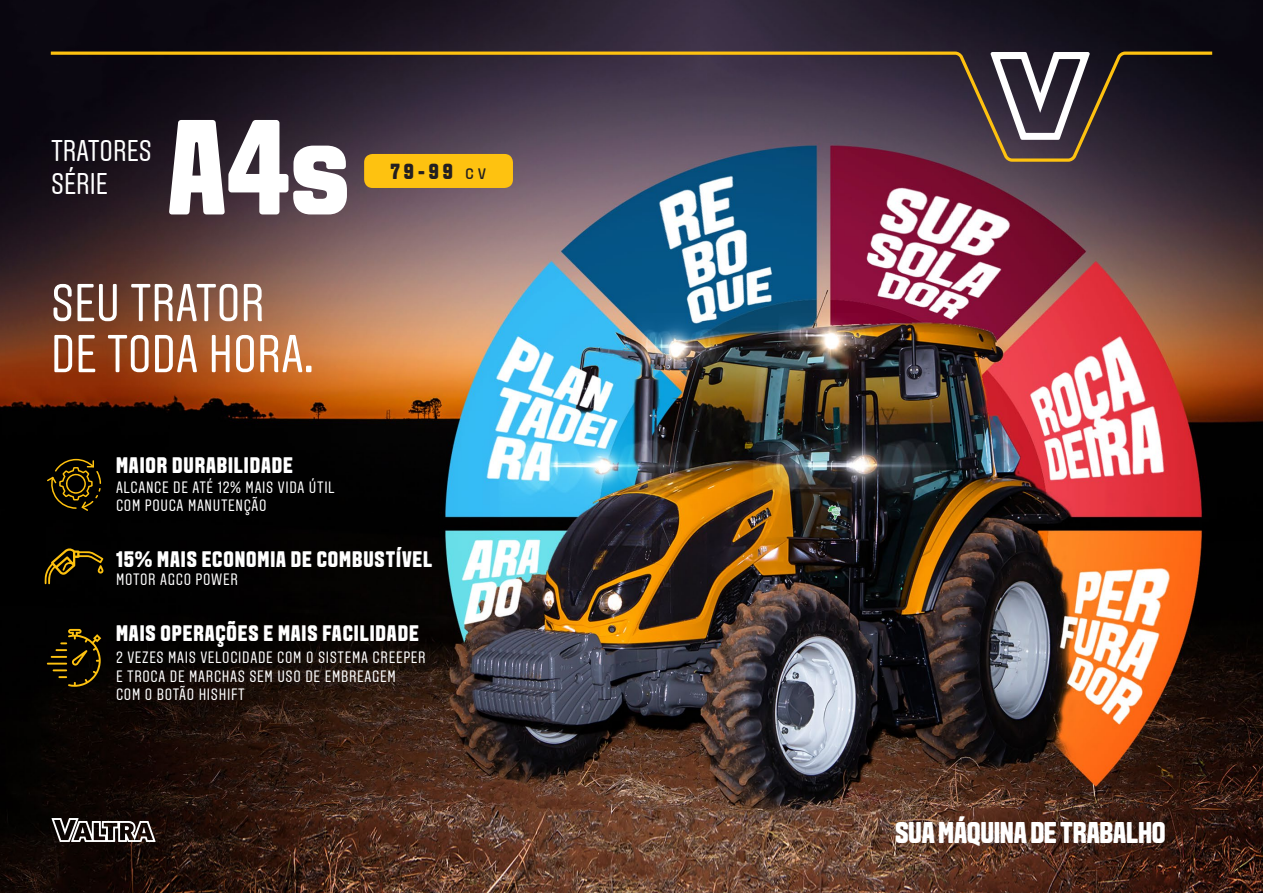
<style>
.page{position:relative;width:1263px;height:893px;background:#fff}
.page>*{position:absolute;margin:0;border:0;box-sizing:border-box;transform-origin:0 0}
.t1{font:800 135px "VALTRA Aveny T";color:#fff}
.t2{font:53.25px "VALTRA Aveny T";color:#fff}
.t3{font:800 30px "VALTRA Aveny T";letter-spacing:-.01em;color:#fff}
.t4{font:30px "VALTRA Aveny T";color:#fff}
.t5{font:800 22.5px "VALTRA Aveny T";letter-spacing:.04em;color:#fff}
.t6{font:800 21.9px "VALTRA Aveny T";color:#231f20}
.t7{font:16.5px "VALTRA Aveny T";letter-spacing:.04em;color:#fff}
.s1{font-weight:400}
</style>
<div class="page">
<img style="left:0;top:0;width:1263px;height:893px">
<div style="left:364px;top:154px;width:149px;height:34px;background:#fec210;border-radius:9px"></div>
<svg style="left:45px;top:548px;width:59px;height:36px;background:#362903"></svg>
<svg style="left:52px;top:818px;width:104px;height:24px"></svg>
<svg style="left:47px;top:459px;width:54px;height:52px;background:#2c2102"></svg>
<svg style="left:47px;top:629px;width:54px;height:58px;background:#2b2003"></svg>
<svg style="left:51px;top:52px;width:1161px;height:110px;background:#3c3039"></svg>
<svg style="left:991px;top:52px;width:99px;height:88px"></svg>
<p class="t4" style="left:51px;top:134px;width:102px">TRATORES</p>
<p class="t4" style="left:51px;top:167px;width:58px">SÉRIE</p>
<p class="t1" style="left:167px;top:93px;width:183px">A4s</p>
<p class="t2" style="left:51px;top:273px;width:215px">SEU TRATOR</p>
<p class="t2" style="left:51px;top:324px;width:264px">DE TODA HORA.</p>
<p class="t5" style="left:116px;top:453px;width:178px">MAIOR DURABILIDADE</p>
<p class="t7" style="left:116px;top:478px;width:220px">ALCANCE DE ATÉ 12% MAIS VIDA ÚTIL</p>
<p class="t7" style="left:116px;top:496px;width:152px">COM POUCA MANUTENÇÃO</p>
<p class="t6" style="left:391px;top:159px;width:97px">79-99 <span class="s1">cv</span></p>
<p class="t5" style="left:116px;top:547px;width:318px">15% MAIS ECONOMIA DE COMBUSTÍVEL</p>
<p class="t7" style="left:116px;top:570px;width:123px">MOTOR AGCO POWER</p>
<p class="t5" style="left:116px;top:621px;width:304px">MAIS OPERAÇÕES E MAIS FACILIDADE</p>
<p class="t7" style="left:116px;top:649px;width:311px">2 VEZES MAIS VELOCIDADE COM O SISTEMA CREEPER</p>
<p class="t7" style="left:116px;top:667px;width:281px">E TROCA DE MARCHAS SEM USO DE EMBREAGEM</p>
<p class="t7" style="left:116px;top:685px;width:130px">COM O BOTÃO HISHIFT</p>
<p class="t3" style="left:895px;top:815px;width:272px">SUA MÁQUINA DE TRABALHO</p>
</div>
